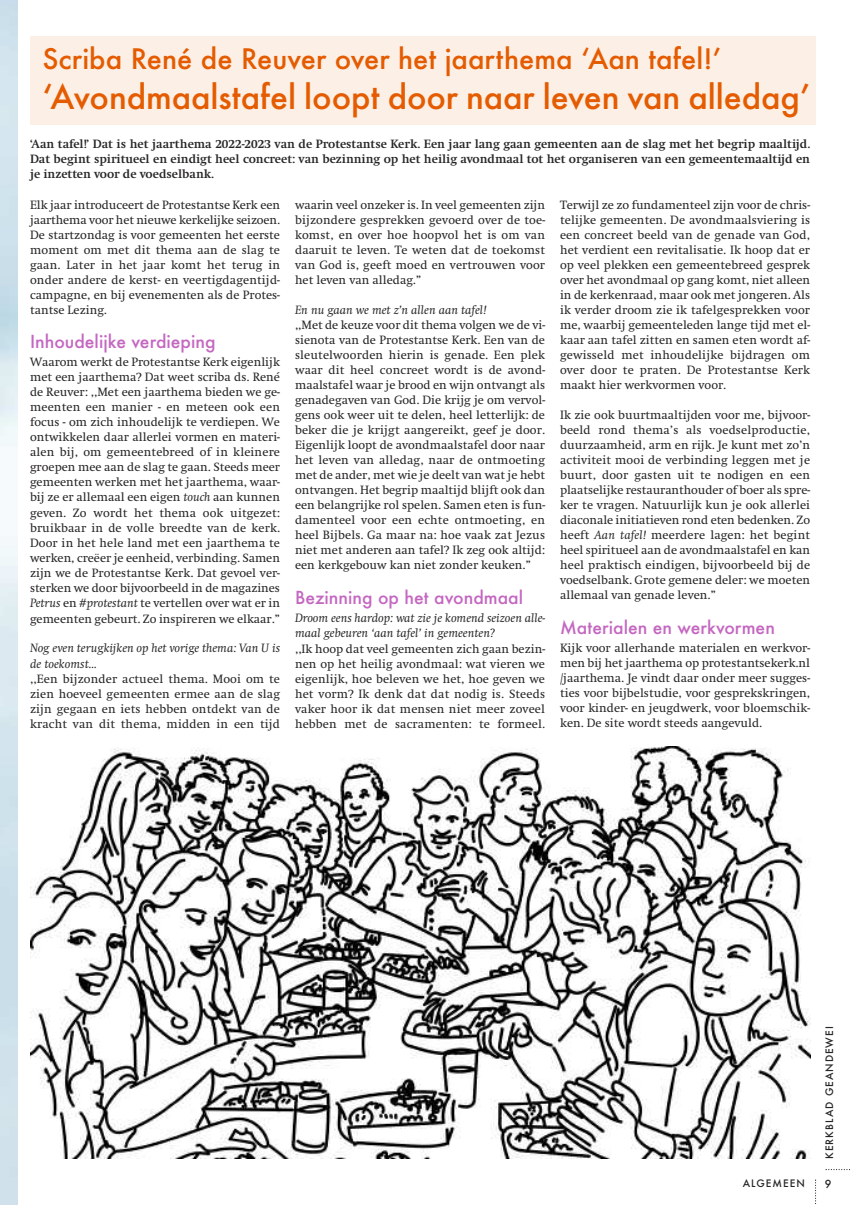
<style>
.page{position:relative;width:851px;height:1205px;background:#fff}
.page>*{position:absolute;margin:0;border:0;box-sizing:border-box;transform-origin:0 0}
.t1{font:500 32.5px "Futura";letter-spacing:-.005em;color:#e45b00}
.t2{font:500 27.5px "Futura";color:#e45b00}
.t3{font:500 17.5px "Futura";color:#c467c1}
.t4{font:12.5px/15px "Swift";color:#272526;text-align:justify}
.t5{font:700 12.5px/15px "Swift";color:#272526;text-align:justify}
.t6{font:italic 12.5px/15.6px "Swift";color:#272526}
.t7{font:500 10.88px "Futura";color:#272526}
.t8{font:500 10px "Futura";letter-spacing:.1em;color:#272526}
.s1{font-style:italic}
</style>
<div class="page">
<svg style="left:825px;top:1169px;width:25px;height:1px"></svg>
<svg style="left:815px;top:1179px;width:1px;height:25px"></svg>
<svg style="left:0;top:0;width:18px;height:1205px;background:#d5e6ee"></svg>
<div style="left:30px;top:36px;width:785px;height:89px;background:#fcefe6"></div>
<img style="left:30px;top:746px;width:780px;height:413px">
<h2 class="t2" style="left:43px;top:44px;width:680px">Scriba René de Reuver over het jaarthema ‘Aan tafel!’</h2>
<h1 class="t1" style="left:43px;top:79px;width:769px">‘Avondmaalstafel loopt door naar leven van alledag’</h1>
<p class="t5" style="left:30px;top:136px;width:781px">‘Aan tafel!’ Dat is het jaarthema 2022-2023 van de Protestantse Kerk. Een jaar lang gaan gemeenten aan de slag met het begrip maaltijd.<br>Dat begint spiritueel en eindigt heel concreet: van bezinning op het heilig avondmaal tot het organiseren van een gemeentemaaltijd en je inzetten voor de voedselbank.</p>
<p class="t4" style="left:30px;top:197px;width:251px">Elk jaar introduceert de Protestantse Kerk een jaarthema voor het nieuwe kerkelijke seizoen.<br>De startzondag is voor gemeenten het eerste moment om met dit thema aan de slag te gaan. Later in het jaar komt het terug in onder andere de kerst- en veertigdagentijd&shy;campagne, en bij evenementen als de Protes&shy;tantse Lezing.</p>
<h3 class="t3" style="left:30px;top:332px;width:187px">Inhoudelijke verdieping</h3>
<p class="t4" style="left:30px;top:354px;width:251px">Waarom werkt de Protestantse Kerk eigenlijk met een jaarthema? Dat weet scriba ds. René de Reuver: ,,Met een jaarthema bieden we ge&shy;meenten een manier - en meteen ook een focus - om zich inhoudelijk te verdiepen. We ontwikkelen daar allerlei vormen en materi&shy;alen bij, om gemeentebreed of in kleinere groepen mee aan de slag te gaan. Steeds meer gemeenten werken met het jaarthema, waar&shy;bij ze er allemaal een eigen <span class="s1">touch</span> aan kunnen geven. Zo wordt het thema ook uitgezet: bruikbaar in de volle breedte van de kerk.<br>Door in het hele land met een jaarthema te werken, creëer je eenheid, verbinding. Samen zijn we de Protestantse Kerk. Dat gevoel ver&shy;sterken we door bijvoorbeeld in de magazines <span class="s1">Petrus</span> en <span class="s1">#protestant</span> te vertellen over wat er in gemeenten gebeurt. Zo inspireren we elkaar.”</p>
<p class="t6" style="left:30px;top:640px;width:251px">Nog even terugkijken op het vorige thema: Van U is de toekomst...</p>
<p class="t4" style="left:30px;top:671px;width:251px">,,Een bijzonder actueel thema. Mooi om te zien hoeveel gemeenten ermee aan de slag zijn gegaan en iets hebben ontdekt van de kracht van dit thema, midden in een tijd</p>
<p class="t4" style="left:560px;top:197px;width:251px">Terwijl ze zo fundamenteel zijn voor de chris&shy;telijke gemeenten. De avondmaalsviering is een concreet beeld van de genade van God, het verdient een revitalisatie. Ik hoop dat er op veel plekken een gemeentebreed gesprek over het avondmaal op gang komt, niet alleen in de kerkenraad, maar ook met jongeren. Als ik verder droom zie ik tafelgesprekken voor me, waarbij gemeenteleden lange tijd met el&shy;kaar aan tafel zitten en samen eten wordt af&shy;gewisseld met inhoudelijke bijdragen om over door te praten. De Protestantse Kerk maakt hier werkvormen voor.</p>
<p class="t4" style="left:560px;top:407px;width:251px">Ik zie ook buurtmaaltijden voor me, bijvoor&shy;beeld rond thema’s als voedselproductie, duurzaamheid, arm en rijk. Je kunt met zo’n activiteit mooi de verbinding leggen met je buurt, door gasten uit te nodigen en een plaatselijke restauranthouder of boer als spre&shy;ker te vragen. Natuurlijk kun je ook allerlei diaconale initiatieven rond eten bedenken. Zo heeft <span class="s1">Aan tafel!</span> meerdere lagen: het begint heel spiritueel aan de avondmaalstafel en kan heel praktisch eindigen, bijvoorbeeld bij de voedselbank. Grote gemene deler: we moeten allemaal van genade leven.”</p>
<h3 class="t3" style="left:560px;top:617px;width:216px">Materialen en werkvormen</h3>
<p class="t4" style="left:560px;top:640px;width:251px">Kijk voor allerhande materialen en werkvor&shy;men bij het jaarthema op protestantsekerk.nl /jaarthema. Je vindt daar onder meer sugges&shy;ties voor bijbelstudie, voor gesprekskringen, voor kinder- en jeugdwerk, voor bloemschik&shy;ken. De site wordt steeds aangevuld.</p>
<p class="t4" style="left:295px;top:197px;width:251px">waarin veel onzeker is. In veel gemeenten zijn bijzondere gesprekken gevoerd over de toe&shy;komst, en over hoe hoopvol het is om van daaruit te leven. Te weten dat de toekomst van God is, geeft moed en vertrouwen voor het leven van alledag.”</p>
<p class="t6" style="left:295px;top:301px;width:193px">En nu gaan we met z’n allen aan tafel!</p>
<p class="t4" style="left:295px;top:317px;width:251px">,,Met de keuze voor dit thema volgen we de vi&shy;sienota van de Protestantse Kerk. Een van de sleutelwoorden hierin is genade. Een plek waar dit heel concreet wordt is de avond&shy;maalstafel waar je brood en wijn ontvangt als genadegaven van God. Die krijg je om vervol&shy;gens ook weer uit te delen, heel letterlijk: de beker die je krijgt aangereikt, geef je door.<br>Eigenlijk loopt de avondmaalstafel door naar het leven van alledag, naar de ontmoeting met de ander, met wie je deelt van wat je hebt ontvangen. Het begrip maaltijd blijft ook dan een belangrijke rol spelen. Samen eten is fun&shy;damenteel voor een echte ontmoeting, en heel Bijbels. Ga maar na: hoe vaak zat Jezus niet met anderen aan tafel? Ik zeg ook altijd: een kerkgebouw kan niet zonder keuken.”</p>
<h3 class="t3" style="left:295px;top:587px;width:229px">Bezinning op het avondmaal</h3>
<p class="t6" style="left:295px;top:609px;width:251px">Droom eens hardop: wat zie je komend seizoen alle&shy;maal gebeuren ‘aan tafel’ in gemeenten?</p>
<p class="t4" style="left:295px;top:641px;width:251px">,,Ik hoop dat veel gemeenten zich gaan bezin&shy;nen op het heilig avondmaal: wat vieren we eigenlijk, hoe beleven we het, hoe geven we het vorm? Ik denk dat dat nodig is. Steeds vaker hoor ik dat mensen niet meer zoveel hebben met de sacramenten: te formeel.</p>
<p class="t8" style="left:742px;top:1177px;width:63px">ALGEMEEN</p>
<p class="t8" style="left:823px;top:1159px;width:134px;rotate:-90deg">KERKBLAD GEANDEWEI</p>
<p class="t7" style="left:824px;top:1178px;width:8px">9</p>
</div>
